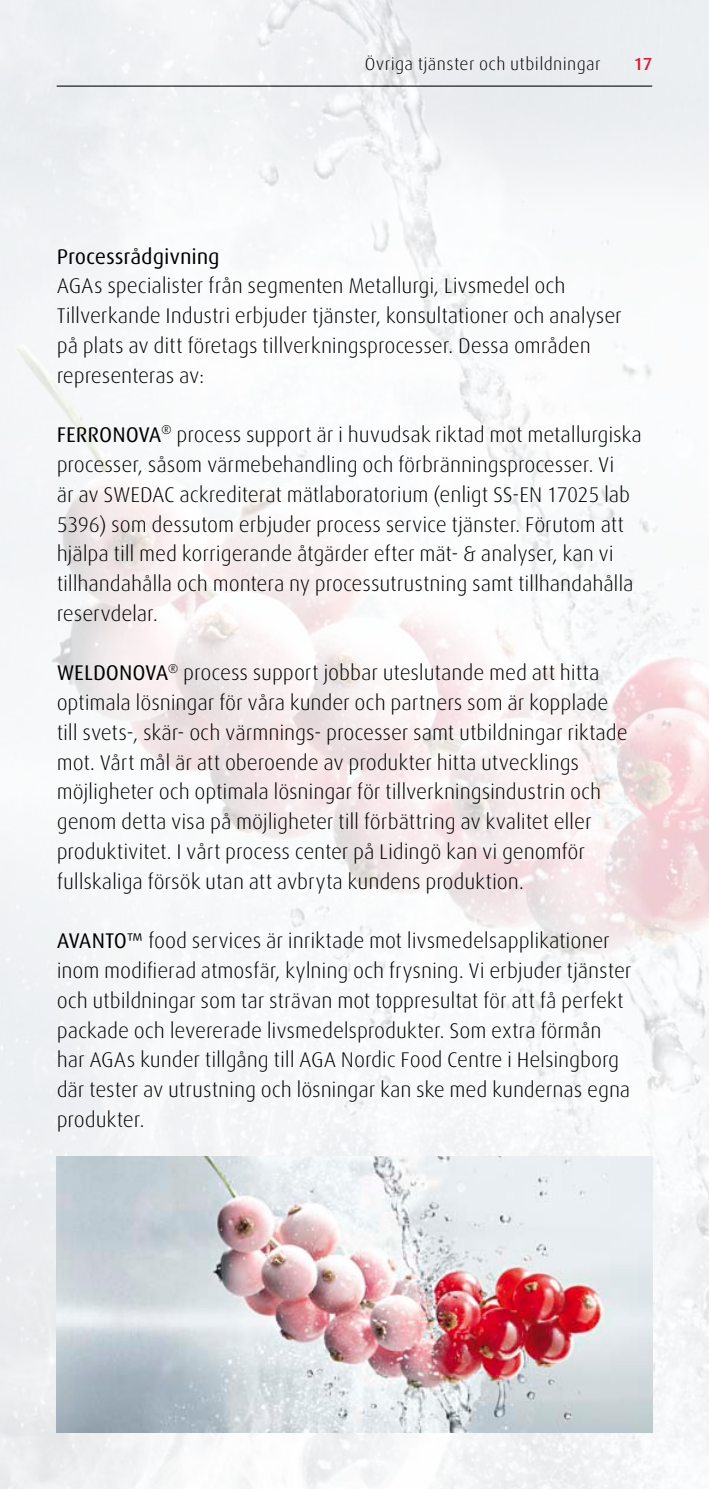
<style>
.page{position:relative;width:709px;height:1489px;background:#fff}
.page>*{position:absolute;margin:0;border:0;box-sizing:border-box;transform-origin:0 0}
.t1{font:300 21.25px/29.8px "Linde Dax Global";letter-spacing:-.01em;color:#000}
.t2{font:21.25px "Linde Dax Global";letter-spacing:-.005em;color:#000}
.t3{font:300 17.5px "Linde Dax Global";letter-spacing:.02em;color:#000}
.t4{font:500 17.5px "Linde Dax Global";color:#e2001a}
.s1{font-weight:400}
</style>
<div class="page">
<img style="left:0;top:0;width:709px;height:1488px">
<img style="left:57px;top:1156px;width:595px;height:275px">
<p class="t3" style="left:365px;top:54px;width:238px">Övriga tjänster och utbildningar</p>
<p class="t4" style="left:634px;top:54px;width:20px">17</p>
<p class="t2" style="left:57px;top:244px;width:165px">Processrådgivning</p>
<p class="t1" style="left:57px;top:271px;width:567px">AGAs specialister från segmenten Metallurgi, Livsmedel och Tillverkande Industri erbjuder tjänster, konsultationer och analyser på plats av ditt företags tillverkningsprocesser. Dessa områden representeras av:</p>
<p class="t1" style="left:57px;top:420px;width:586px"><span class="s1">FERRONOVA</span><sup>®</sup> process support är i huvudsak riktad mot metallurgiska processer, såsom värmebehandling och förbränningsprocesser. Vi<br>är av SWEDAC ackrediterat mätlaboratorium (enligt SS-EN 17025 lab 5396) som dessutom erbjuder process service tjänster. Förutom att hjälpa till med korrigerande åtgärder efter mät- &amp; analyser, kan vi tillhandahålla och montera ny processutrustning samt tillhandahålla reservdelar.</p>
<p class="t1" style="left:57px;top:658px;width:573px"><span class="s1">WELDONOVA</span><sup>®</sup> process support jobbar uteslutande med att hitta optimala lösningar för våra kunder och partners som är kopplade till svets-, skär- och värmnings- processer samt utbildningar riktade mot. Vårt mål är att oberoende av produkter hitta utvecklings möjligheter och optimala lösningar för tillverkningsindustrin och genom detta visa på möjligheter till förbättring av kvalitet eller produktivitet. I vårt process center på Lidingö kan vi genomför fullskaliga försök utan att avbryta kundens produktion.</p>
<p class="t1" style="left:57px;top:926px;width:576px"><span class="s1">AVANTO™</span> food services är inriktade mot livsmedelsapplikationer inom modifierad atmosfär, kylning och frysning. Vi erbjuder tjänster och utbildningar som tar strävan mot toppresultat för att få perfekt packade och levererade livsmedelsprodukter. Som extra förmån har AGAs kunder tillgång till AGA Nordic Food Centre i Helsingborg där tester av utrustning och lösningar kan ske med kundernas egna produkter.</p>
</div>
